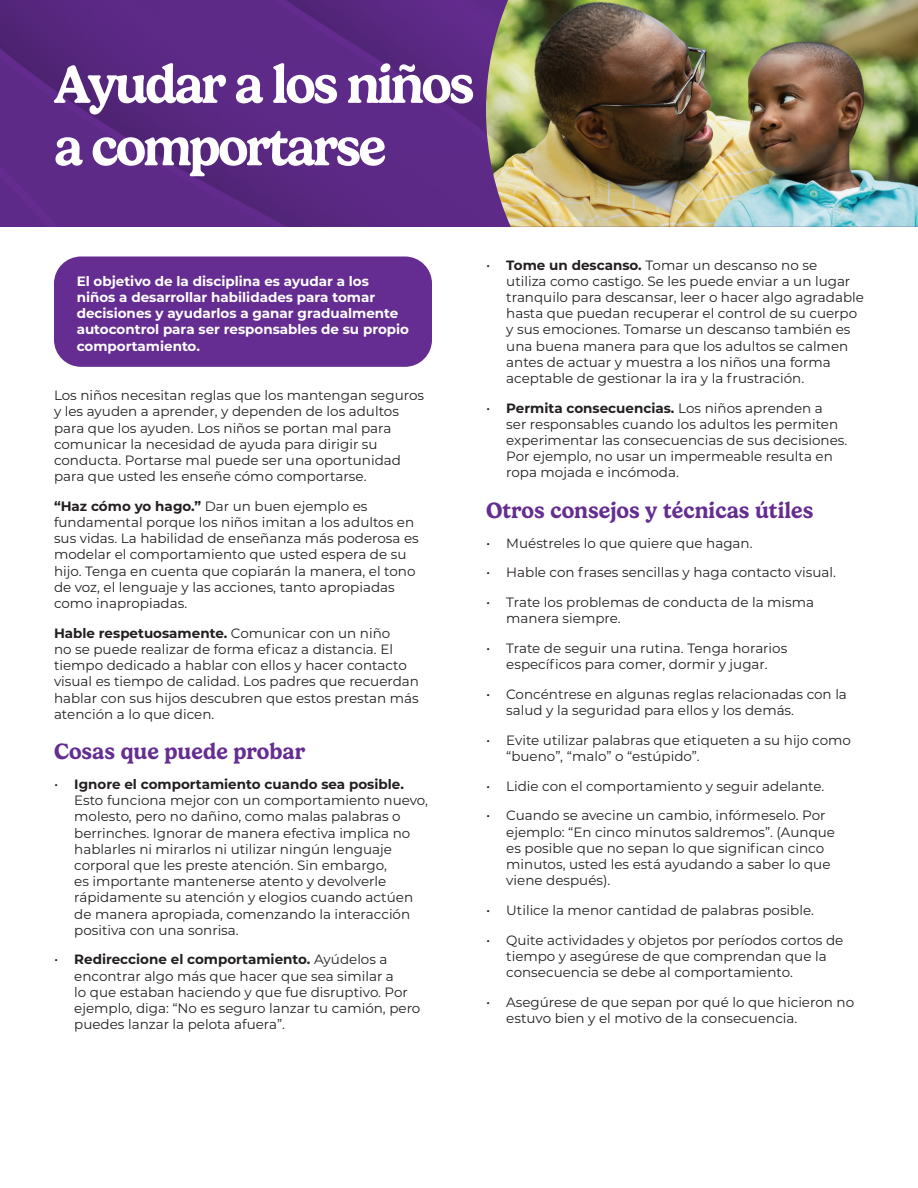
<style>
.page{position:relative;width:918px;height:1188px;background:#fff}
.page>*{position:absolute;margin:0;border:0;box-sizing:border-box;transform-origin:0 0}
.t1{font:600 54px/62.4px "Gelica";letter-spacing:-.05em;color:#fff}
.t2{font:600 22.5px "Gelica";color:#652d91}
.t3{font:13.5px/16.2px "Montserrat";color:#231f20}
.t4{font:700 13.5px/16.2px "Montserrat";color:#fff}
.s1{font-weight:700}
.s2{font-size:14.25px}
</style>
<div class="page">
<img style="left:0;top:0;width:918px;height:227px">
<div style="left:54px;top:256px;width:378px;height:111px;background:#652d91;border-radius:27px"></div>
<h1 class="t1" style="left:54px;top:54px;width:422px">Ayudar a los niños a comportarse</h1>
<p class="t4" style="left:77px;top:272px;width:334px">El objetivo de la disciplina es ayudar a los niños a desarrollar habilidades para tomar decisiones y ayudarlos a ganar gradualmente autocontrol para ser responsables de su propio comportamiento.</p>
<p class="t3" style="left:54px;top:387px;width:372px">Los niños necesitan reglas que los mantengan seguros y les ayuden a aprender, y dependen de los adultos para que los ayuden. Los niños se portan mal para comunicar la necesidad de ayuda para dirigir su conducta. Portarse mal puede ser una oportunidad para que usted les enseñe cómo comportarse.</p>
<p class="t3" style="left:54px;top:497px;width:366px"><span class="s1">“Haz cómo yo hago.”</span> Dar un buen ejemplo es fundamental porque los niños imitan a los adultos en sus vidas. La habilidad de enseñanza más poderosa es modelar el comportamiento que usted espera de su hijo. Tenga en cuenta que copiarán la manera, el tono de voz, el lenguaje y las acciones, tanto apropiadas como inapropiadas.</p>
<p class="t3" style="left:54px;top:624px;width:367px"><span class="s1">Hable respetuosamente.</span> Comunicar con un niño<br>no se puede realizar de forma eficaz a distancia. El tiempo dedicado a hablar con ellos y hacer contacto visual es tiempo de calidad. Los padres que recuerdan hablar con sus hijos descubren que estos prestan más atención a lo que dicen.</p>
<h2 class="t2" style="left:54px;top:739px;width:253px">Cosas que puede probar</h2>
<p class="t3" style="left:74px;top:776px;width:355px;text-indent:-20px"><span class="s2">•</span> <span class="s1">Ignore el comportamiento cuando sea posible.<br></span>Esto funciona mejor con un comportamiento nuevo, molesto, pero no dañino, como malas palabras o berrinches. Ignorar de manera efectiva implica no hablarles ni mirarlos ni utilizar ningún lenguaje corporal que les preste atención. Sin embargo,<br>es importante mantenerse atento y devolverle rápidamente su atención y elogios cuando actúen de manera apropiada, comenzando la interacción positiva con una sonrisa.</p>
<p class="t3" style="left:74px;top:951px;width:348px;text-indent:-20px"><span class="s2">•</span> <span class="s1">Redireccione el comportamiento.</span> Ayúdelos a encontrar algo más que hacer que sea similar a<br>lo que estaban haciendo y que fue disruptivo. Por ejemplo, diga: “No es seguro lanzar tu camión, pero puedes lanzar la pelota afuera”.</p>
<p class="t3" style="left:506px;top:256px;width:359px;text-indent:-20px"><span class="s2">•</span> <span class="s1">Tome un descanso.</span> Tomar un descanso no se<br>utiliza como castigo. Se les puede enviar a un lugar tranquilo para descansar, leer o hacer algo agradable hasta que puedan recuperar el control de su cuerpo y sus emociones. Tomarse un descanso también es una buena manera para que los adultos se calmen antes de actuar y muestra a los niños una forma aceptable de gestionar la ira y la frustración.</p>
<p class="t3" style="left:506px;top:399px;width:343px;text-indent:-20px"><span class="s2">•</span> <span class="s1">Permita consecuencias.</span> Los niños aprenden a<br>ser responsables cuando los adultos les permiten experimentar las consecuencias de sus decisiones.<br>Por ejemplo, no usar un impermeable resulta en ropa mojada e incómoda.</p>
<h2 class="t2" style="left:486px;top:497px;width:329px">Otros consejos y técnicas útiles</h2>
<p class="t3" style="left:486px;top:534px;width:268px"><span class="s2">•</span> Muéstreles lo que quiere que hagan.</p>
<p class="t3" style="left:486px;top:564px;width:351px"><span class="s2">•</span> Hable con frases sencillas y haga contacto visual.</p>
<p class="t3" style="left:506px;top:594px;width:309px;text-indent:-20px"><span class="s2">•</span> Trate los problemas de conducta de la misma manera siempre.</p>
<p class="t3" style="left:486px;top:640px;width:303px;text-align:center"><span class="s2">•</span> Trate de seguir una rutina. Tenga horarios específicos para comer, dormir y jugar.</p>
<p class="t3" style="left:506px;top:686px;width:342px;text-indent:-20px"><span class="s2">•</span> Concéntrese en algunas reglas relacionadas con la salud y la seguridad para ellos y los demás.</p>
<p class="t3" style="left:506px;top:731px;width:346px;text-indent:-20px"><span class="s2">•</span> Evite utilizar palabras que etiqueten a su hijo como “bueno”, “malo” o “estúpido”.</p>
<p class="t3" style="left:486px;top:777px;width:340px"><span class="s2">•</span> Lidie con el comportamiento y seguir adelante.</p>
<p class="t3" style="left:506px;top:807px;width:330px;text-indent:-20px"><span class="s2">•</span> Cuando se avecine un cambio, infórmeselo. Por ejemplo: “En cinco minutos saldremos”. (Aunque es posible que no sepan lo que significan cinco minutos, usted les está ayudando a saber lo que viene después).</p>
<p class="t3" style="left:486px;top:902px;width:330px"><span class="s2">•</span> Utilice la menor cantidad de palabras posible.</p>
<p class="t3" style="left:506px;top:931px;width:339px;text-indent:-20px"><span class="s2">•</span> Quite actividades y objetos por períodos cortos de tiempo y asegúrese de que comprendan que la consecuencia se debe al comportamiento.</p>
<p class="t3" style="left:506px;top:993px;width:349px;text-indent:-20px"><span class="s2">•</span> Asegúrese de que sepan por qué lo que hicieron no estuvo bien y el motivo de la consecuencia.</p>
</div>
